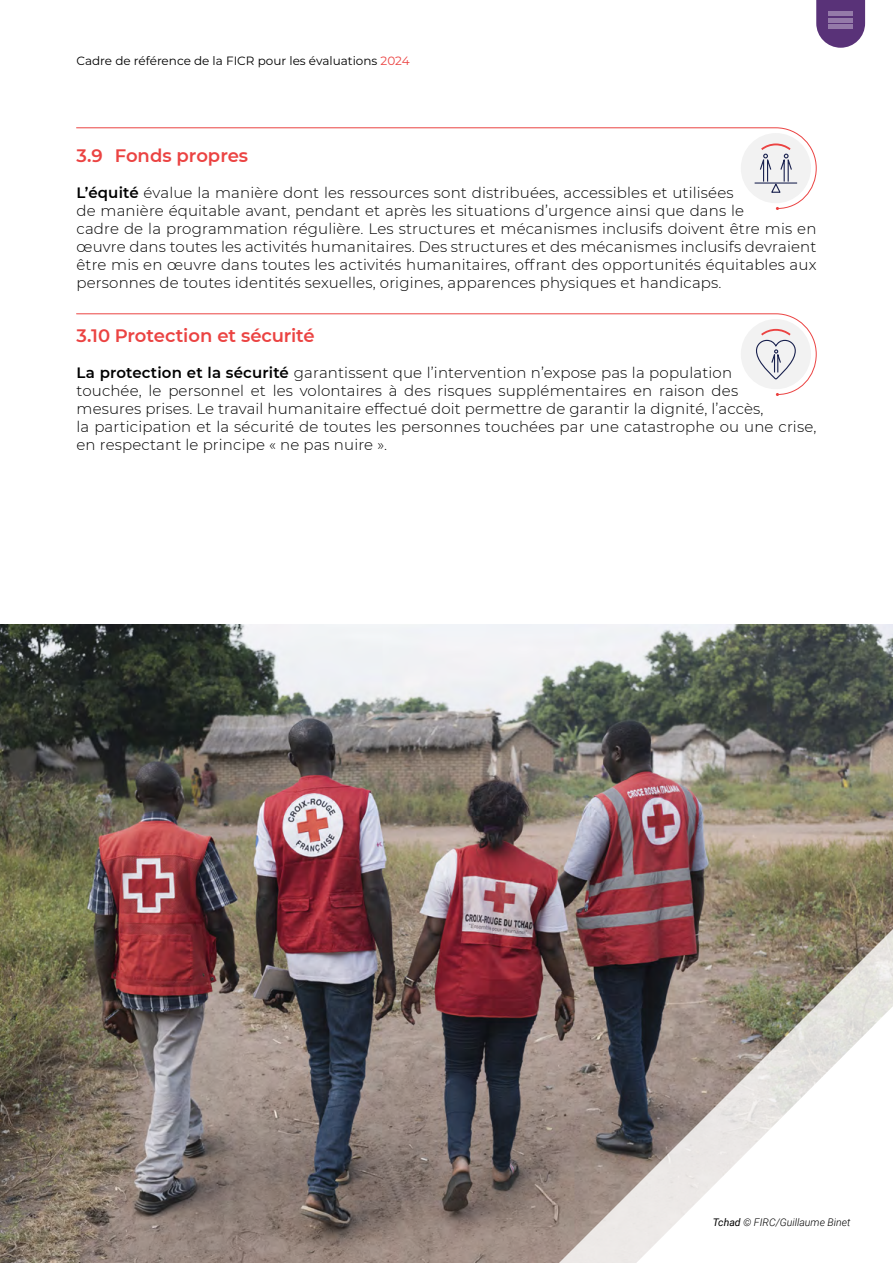
<style>
.page{position:relative;width:893px;height:1263px;background:#fff}
.page>*{position:absolute;margin:0;border:0;box-sizing:border-box;transform-origin:0 0}
.t1{font:600 18px "Montserrat";color:#eb4342}
.t2{font:300 15px/18px "Montserrat";letter-spacing:.01em;color:#000}
.t3{font:12px "Montserrat";color:#000}
.t4{font:italic 300 10.5px "Roboto";color:#000}
.s1{color:#eb4342}
.s2{font-weight:600}
.s3{font-weight:400}
</style>
<div class="page">
<svg style="left:816px;top:0;width:49px;height:48px;background:#71508c"></svg>
<hr style="left:828px;top:11px;width:25px;height:4px;background:#947aa8">
<hr style="left:828px;top:18px;width:25px;height:4px;background:#947aa8">
<hr style="left:828px;top:25px;width:25px;height:4px;background:#947aa8">
<svg style="left:76px;top:127px;width:741px;height:82px"></svg>
<hr style="left:755px;top:182px;width:42px;height:2px;background:#19214e">
<svg style="left:759px;top:143px;width:34px;height:51px"></svg>
<svg style="left:76px;top:313px;width:741px;height:82px"></svg>
<svg style="left:755px;top:328px;width:41px;height:52px"></svg>
<img style="left:0;top:624px;width:893px;height:639px">
<svg style="left:557px;top:929px;width:336px;height:334px"></svg>
<p class="t3" style="left:77px;top:53px;width:335px">Cadre de référence de la FICR pour les évaluations <span class="s1">2024</span></p>
<p class="t1" style="left:77px;top:143px;width:173px">3.9 Fonds propres</p>
<p class="t2" style="left:77px;top:183px;width:741px"><span class="s2">L’équité</span> évalue la manière dont les ressources sont distribuées, accessibles et utilisées<br>de manière équitable avant, pendant et après les situations d’urgence ainsi que dans le<br>cadre de la programmation régulière. Les structures et mécanismes inclusifs doivent être mis en œuvre dans toutes les activités humanitaires. Des structures et des mécanismes inclusifs devraient être mis en œuvre dans toutes les activités humanitaires, offrant des opportunités équitables aux personnes de toutes identités sexuelles, origines, apparences physiques et handicaps.</p>
<p class="t1" style="left:77px;top:323px;width:240px">3.10 Protection et sécurité</p>
<p class="t2" style="left:77px;top:363px;width:741px"><span class="s2">La protection et la sécurité</span> garantissent que l’intervention n’expose pas la population<br>touchée, le personnel et les volontaires à des risques supplémentaires en raison des<br>mesures prises. Le travail humanitaire effectué doit permettre de garantir la dignité, l’accès,<br>la participation et la sécurité de toutes les personnes touchées par une catastrophe ou une crise, en respectant le principe « ne pas nuire ».</p>
<p class="t4" style="left:713px;top:1215px;width:139px"><span class="s3">Tchad</span> © FIRC/Guillaume Binet</p>
</div>
